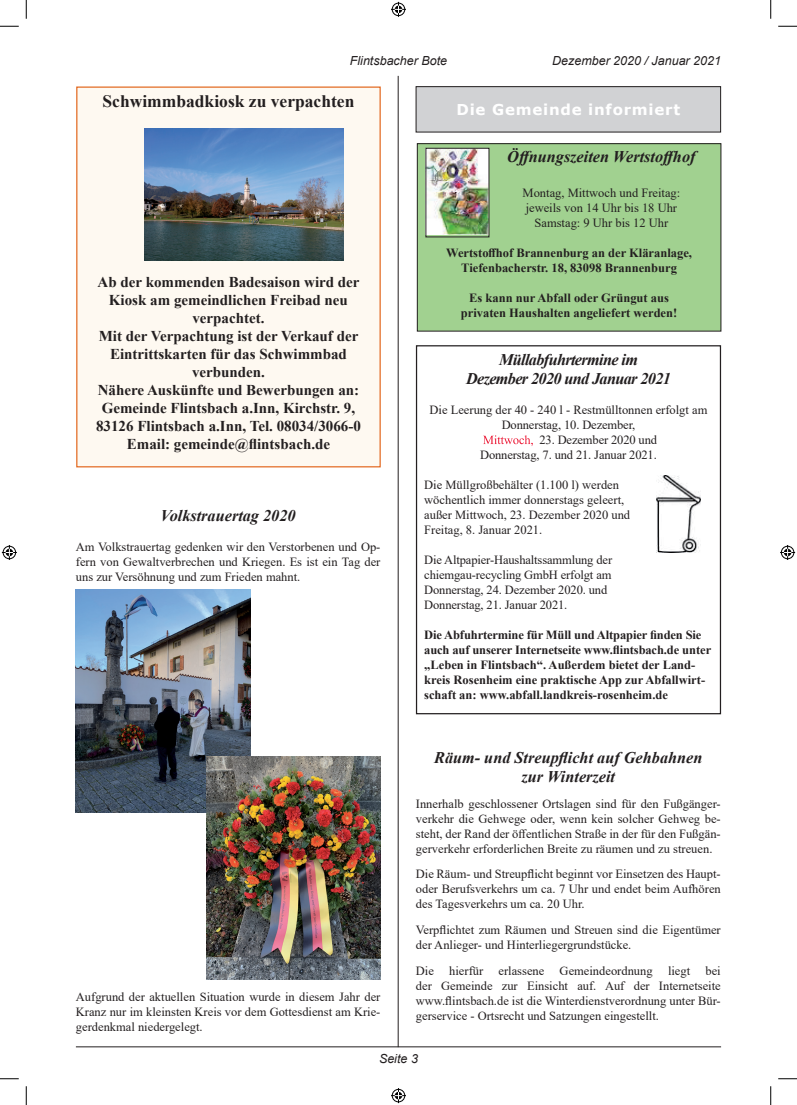
<style>
.page{position:relative;width:797px;height:1105px;background:#fff}
.page>*{position:absolute;margin:0;border:0;box-sizing:border-box;transform-origin:0 0}
.t1{font:700 17.5px "Times New Roman";color:#231f20}
.t2{font:italic 700 16.25px/19.5px "Times New Roman";color:#231f20;text-align:center}
.t3{font:italic 700 16.25px/19.5px "Times New Roman";letter-spacing:-.04em;color:#231f20;text-align:center}
.t4{font:700 15px/18px "Times New Roman";color:#231f20;text-align:center}
.t5{font:700 15px "Verdana";letter-spacing:.05em;color:#fff}
.t6{font:12.5px/15px "Times New Roman";color:#231f20;text-align:justify}
.t7{font:700 12.5px/15px "Times New Roman";color:#231f20;text-align:center}
.t8{font:italic 12.5px "Arial";color:#231f20}
.s1{color:#fff}
</style>
<div class="page">
<hr style="left:76px;top:1046px;width:645px;height:1px;background:#231f20">
<hr style="left:398px;top:76px;width:1px;height:971px;background:#231f20">
<div style="left:77px;top:87px;width:303px;height:380px;background:#fef9f1"></div>
<div style="left:76px;top:86px;width:305px;height:381px;border:1px solid #e36c25"></div>
<img style="left:144px;top:128px;width:199px;height:133px">
<div style="left:416px;top:87px;width:304px;height:45px;background:#d1d2d4"></div>
<div style="left:416px;top:86px;width:304px;height:46px;border:1px solid #231f20"></div>
<div style="left:417px;top:144px;width:304px;height:187px;background:#a1d190"></div>
<div style="left:417px;top:143px;width:304px;height:189px;border:1px solid #231f20"></div>
<img style="left:427px;top:150px;width:60px;height:84px">
<div style="left:416px;top:345px;width:305px;height:369px;border:1px solid #231f20"></div>
<img style="left:656px;top:476px;width:44px;height:77px">
<img style="left:76px;top:590px;width:174px;height:223px">
<img style="left:206px;top:756px;width:175px;height:223px">
<svg style="left:0;top:25px;width:19px;height:2px"></svg>
<svg style="left:778px;top:25px;width:19px;height:2px"></svg>
<svg style="left:0;top:1078px;width:19px;height:1px"></svg>
<svg style="left:778px;top:1078px;width:19px;height:1px"></svg>
<svg style="left:25px;top:0;width:2px;height:19px"></svg>
<svg style="left:25px;top:1086px;width:2px;height:19px"></svg>
<svg style="left:770px;top:0;width:1px;height:19px"></svg>
<svg style="left:770px;top:1086px;width:1px;height:19px"></svg>
<svg style="left:391px;top:2px;width:15px;height:15px"></svg>
<svg style="left:391px;top:1088px;width:15px;height:15px"></svg>
<svg style="left:2px;top:545px;width:15px;height:15px"></svg>
<svg style="left:780px;top:545px;width:15px;height:15px"></svg>
<p class="t8" style="left:350px;top:53px;width:99px">Flintsbacher Bote</p>
<p class="t8" style="left:552px;top:53px;width:170px">Dezember 2020 / Januar 2021</p>
<h1 class="t1" style="left:102px;top:88px;width:253px">Schwimmbadkiosk zu verpachten</h1>
<p class="t5" style="left:456px;top:99px;width:225px">Die Gemeinde informiert</p>
<h2 class="t2" style="left:507px;top:147px;width:190px">Öffnungszeiten Wertstoffhof</h2>
<p class="t6" style="left:522px;top:185px;width:159px;text-align:center">Montag, Mittwoch und Freitag: jeweils von 14 Uhr bis 18 Uhr<br>Samstag: 9 Uhr bis 12 Uhr</p>
<p class="t7" style="left:446px;top:245px;width:247px">Wertstoffhof Brannenburg an der Kläranlage,<br>Tiefenbacherstr. 18, 83098 Brannenburg</p>
<p class="t7" style="left:461px;top:290px;width:218px">Es kann nur Abfall oder Grüngut aus privaten Haushalten angeliefert werden!</p>
<h2 class="t3" style="left:466px;top:349px;width:206px">Müllabfuhrtermine im<br>Dezember 2020 und Januar 2021</h2>
<p class="t6" style="left:429px;top:402px;width:279px;text-align:center">Die Leerung der 40 - 240 l - Restmülltonnen erfolgt am Donnerstag, 10. Dezember,<br><span class="s1">Mittwoch,</span> 23. Dezember 2020 und<br>Donnerstag, 7. und 21. Januar 2021.</p>
<p class="t6" style="left:424px;top:477px;width:207px;text-align:left">Die Müllgroßbehälter (1.100 l) werden wöchentlich immer donnerstags geleert, außer Mittwoch, 23. Dezember 2020 und Freitag, 8. Januar 2021.</p>
<p class="t6" style="left:424px;top:552px;width:189px;text-align:left">Die Altpapier-Haushaltssammlung der chiemgau-recycling GmbH erfolgt am Donnerstag, 24. Dezember 2020. und Donnerstag, 21. Januar 2021.</p>
<p class="t7" style="left:424px;top:627px;width:288px;text-align:left">Die Abfuhrtermine für Müll und Altpapier finden Sie auch auf unserer Internetseite www.flintsbach.de unter „Leben in Flintsbach“. Außerdem bietet der Land&shy;kreis Rosenheim eine praktische App zur Abfallwirt&shy;schaft an: www.abfall.landkreis-rosenheim.de</p>
<p class="t4" style="left:96px;top:272px;width:266px">Ab der kommenden Badesaison wird der<br>Kiosk am gemeindlichen Freibad neu verpachtet.<br>Mit der Verpachtung ist der Verkauf der<br>Eintrittskarten für das Schwimmbad verbunden.<br>Nähere Auskünfte und Bewerbungen an:<br>Gemeinde Flintsbach a.Inn, Kirchstr. 9,<br>83126 Flintsbach a.Inn, Tel. 08034/3066-0<br>Email: gemeinde@flintsbach.de</p>
<h2 class="t2" style="left:161px;top:506px;width:136px">Volkstrauertag 2020</h2>
<p class="t6" style="left:76px;top:539px;width:306px">Am Volkstrauertag gedenken wir den Verstorbenen und Op&shy;fern von Gewaltverbrechen und Kriegen. Es ist ein Tag der uns zur Versöhnung und zum Frieden mahnt.</p>
<p class="t6" style="left:76px;top:989px;width:306px">Aufgrund der aktuellen Situation wurde in diesem Jahr der Kranz nur im kleinsten Kreis vor dem Gottesdienst am Krie&shy;gerdenkmal niedergelegt.</p>
<h2 class="t2" style="left:434px;top:747px;width:270px">Räum- und Streupflicht auf Gehbahnen zur Winterzeit</h2>
<p class="t6" style="left:416px;top:796px;width:306px">Innerhalb geschlossener Ortslagen sind für den Fußgänger&shy;verkehr die Gehwege oder, wenn kein solcher Gehweg be&shy;steht, der Rand der öffentlichen Straße in der für den Fußgän&shy;gerverkehr erforderlichen Breite zu räumen und zu streuen.</p>
<p class="t6" style="left:416px;top:866px;width:306px">Die Räum- und Streupflicht beginnt vor Einsetzen des Haupt&shy;oder Berufsverkehrs um ca. 7 Uhr und endet beim Aufhören des Tagesverkehrs um ca. 20 Uhr.</p>
<p class="t6" style="left:416px;top:922px;width:306px">Verpflichtet zum Räumen und Streuen sind die Eigentümer der Anlieger- und Hinterliegergrundstücke.</p>
<p class="t6" style="left:416px;top:962px;width:306px">Die hierfür erlassene Gemeindeordnung liegt bei der Gemeinde zur Einsicht auf. Auf der Internetseite www.flintsbach.de ist die Winterdienstverordnung unter Bür&shy;gerservice - Ortsrecht und Satzungen eingestellt.</p>
<p class="t8" style="left:379px;top:1050px;width:40px">Seite 3</p>
</div>
